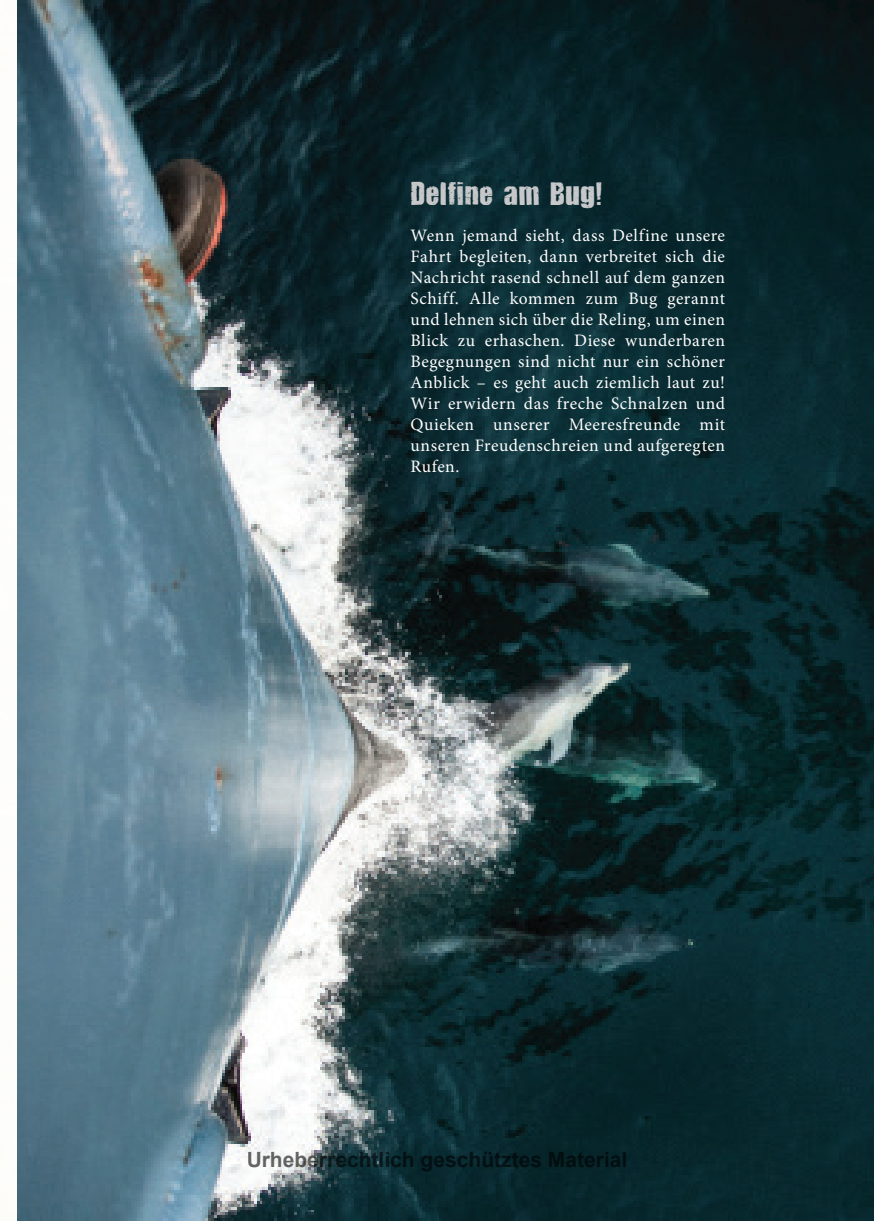
<style>
.page{position:relative;width:874px;height:1221px;background:#fff}
.page>*{position:absolute;margin:0;border:0;box-sizing:border-box;transform-origin:0 0}
.t1{font:31.5px "Pikelet Clean";color:#c7c8ca}
.t2{font:700 21px "Arial";color:rgb(0 0 0/.6)}
.t3{font:17.5px/21px "Minion Pro";letter-spacing:.025em;color:#fff;text-align:justify}
</style>
<div class="page">
<img style="left:17px;top:0;width:856px;height:1220px">
<h1 class="t1" style="left:410px;top:174px;width:194px">Delfine am Bug!</h1>
<p class="t3" style="left:410px;top:225px;width:316px">Wenn jemand sieht, dass Delfine unsere Fahrt begleiten, dann verbreitet sich die Nachricht rasend schnell auf dem ganzen Schiff. Alle kommen zum Bug gerannt und lehnen sich über die Reling, um einen Blick zu erhaschen. Diese wunderbaren Begegnungen sind nicht nur ein schöner Anblick – es geht auch ziemlich laut zu!<br>Wir erwidern das freche Schnalzen und Quieken unserer Meeresfreunde mit unseren Freudenschreien und aufgeregten Rufen.</p>
<p class="t2" style="left:246px;top:1145px;width:382px">Urheberrechtlich geschütztes Material</p>
</div>
